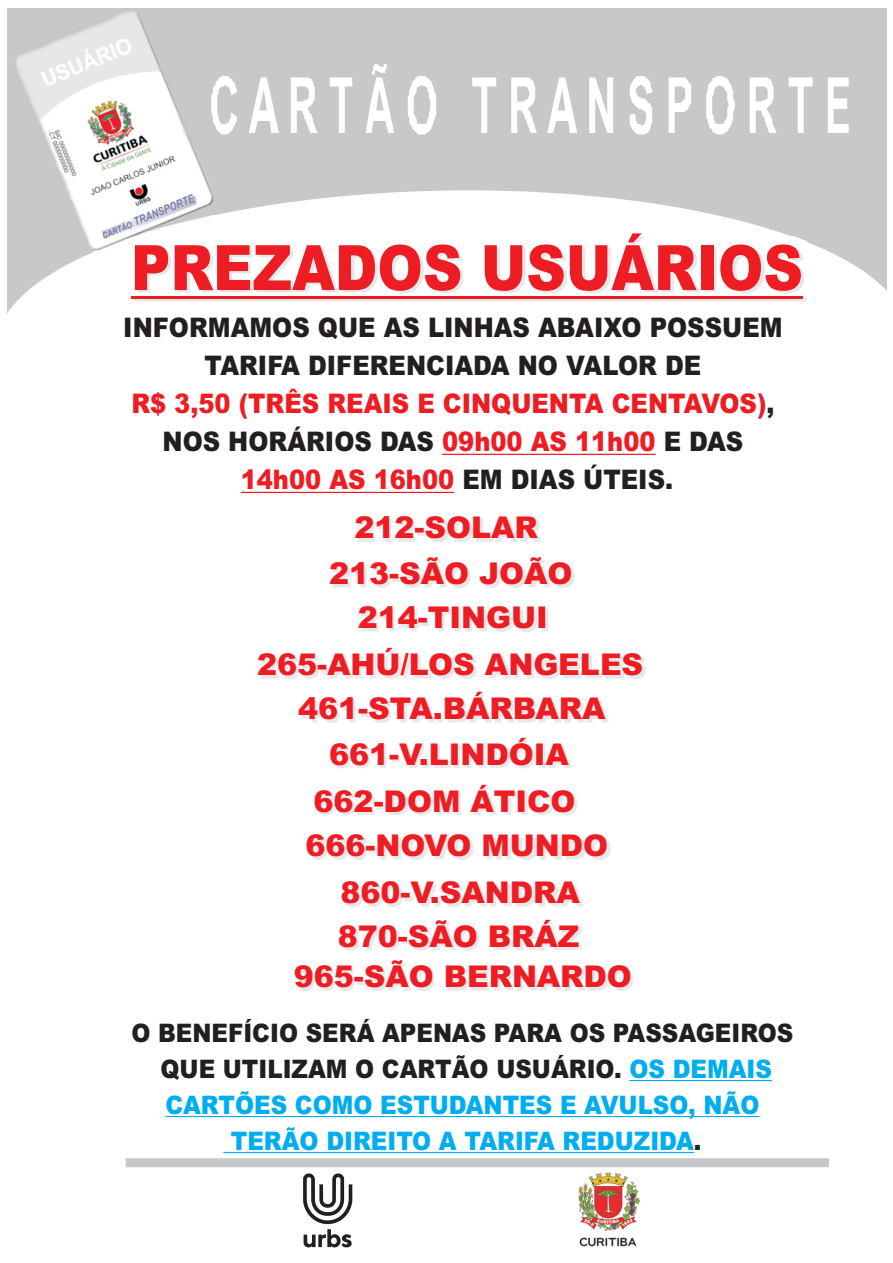
<style>
.page{position:relative;width:893px;height:1263px;background:#fff}
.page>*{position:absolute;margin:0;border:0;box-sizing:border-box;transform-origin:0 0}
.t1{font:900 62.55px "Arial";color:#ee1d23;scale:.87 1}
.t2{font:900 30px/46.8px "Arial";color:#ee1d23;text-align:center}
.t3{font:900 27px/38.1px "Arial";color:#231f20;text-align:center;scale:.9 1}
.t4{font:900 25.5px/36px "Arial";color:#231f20;text-align:center;scale:.9 1}
.t5{font:900 25.5px "Arial";color:#00aeef;scale:.9 1}
.s1{color:#ee1d23}
.s2{color:#00aeef}
.s3{color:#231f20}
</style>
<div class="page">
<div style="left:7px;top:8px;width:880px;height:312px;background:#c7c8ca"></div>
<svg style="left:7px;top:190px;width:880px;height:303px"></svg>
<svg style="left:214px;top:76px;width:23px;height:58px"></svg>
<svg style="left:249px;top:77px;width:30px;height:56px"></svg>
<svg style="left:291px;top:77px;width:27px;height:56px"></svg>
<svg style="left:330px;top:77px;width:22px;height:56px"></svg>
<svg style="left:366px;top:64px;width:28px;height:69px"></svg>
<svg style="left:408px;top:76px;width:28px;height:58px"></svg>
<svg style="left:472px;top:77px;width:24px;height:56px"></svg>
<svg style="left:511px;top:77px;width:26px;height:56px"></svg>
<svg style="left:547px;top:77px;width:30px;height:56px"></svg>
<svg style="left:589px;top:77px;width:24px;height:56px"></svg>
<svg style="left:630px;top:76px;width:22px;height:58px"></svg>
<svg style="left:669px;top:77px;width:22px;height:56px"></svg>
<svg style="left:706px;top:76px;width:29px;height:58px"></svg>
<svg style="left:750px;top:77px;width:27px;height:56px"></svg>
<svg style="left:789px;top:77px;width:24px;height:56px"></svg>
<svg style="left:828px;top:77px;width:21px;height:56px"></svg>
<div style="left:126px;top:1158px;width:703px;height:9px;background:#c7c8ca"></div>
<img style="left:578px;top:1172px;width:62px;height:75px">
<hr style="left:442px;top:454px;width:214px;height:1px;background:#ee1d23">
<hr style="left:241px;top:492px;width:213px;height:1px;background:#ee1d23">
<img style="left:332px;top:741px;width:240px;height:27px">
<img style="left:317px;top:788px;width:260px;height:27px">
<img style="left:344px;top:885px;width:239px;height:22px">
<img style="left:342px;top:923px;width:240px;height:27px">
<hr style="left:629px;top:1080px;width:143px;height:1px;background:#00aeef">
<hr style="left:165px;top:1116px;width:594px;height:1px;background:#00aeef">
<hr style="left:223px;top:1152px;width:471px;height:1px;background:#00aeef">
<img style="left:309px;top:837px;width:301px;height:22px">
<img style="left:15px;top:11px;width:199px;height:241px">
<img style="left:134px;top:237px;width:672px;height:65px">
<hr style="left:131px;top:296px;width:672px;height:3px;background:#ee1d23">
<svg style="left:303px;top:1173px;width:49px;height:74px"></svg>
<img style="left:358px;top:520px;width:183px;height:22px">
<img style="left:333px;top:560px;width:241px;height:28px">
<img style="left:261px;top:651px;width:384px;height:27px">
<img style="left:301px;top:695px;width:308px;height:27px">
<img style="left:297px;top:963px;width:336px;height:27px">
<img style="left:361px;top:609px;width:187px;height:22px">
<h1 class="t1" style="left:131px;top:245px;width:774px">PREZADOS USUÁRIOS</h1>
<p class="t3" style="left:123px;top:311px;width:734px">INFORMAMOS QUE AS LINHAS ABAIXO POSSUEM TARIFA DIFERENCIADA NO VALOR DE<br><span class="s1">R$ 3,50 (TRÊS REAIS E CINQUENTA CENTAVOS)</span>, NOS HORÁRIOS DAS <span class="s1">09h00 AS 11h00</span> E DAS <span class="s1">14h00 AS 16h00</span> EM DIAS ÚTEIS.</p>
<p class="t2" style="left:329px;top:508px;width:245px;line-height:45.6px">212-SOLAR<br>213-SÃO JOÃO</p>
<p class="t2" style="left:358px;top:597px;width:191px">214-TINGUI</p>
<p class="t2" style="left:257px;top:645px;width:388px;line-height:44px">265-AHÚ/LOS ANGELES<br>461-STA.BÁRBARA</p>
<p class="t2" style="left:314px;top:734px;width:263px">661-V.LINDÓIA<br>662-DOM ÁTICO</p>
<p class="t2" style="left:306px;top:825px;width:304px">666-NOVO MUNDO</p>
<p class="t2" style="left:338px;top:874px;width:243px;line-height:43.2px;text-align:left">860-V.SANDRA<br>870-SÃO BRÁZ</p>
<p class="t2" style="left:294px;top:956px;width:340px">965-SÃO BERNARDO</p>
<p class="t4" style="left:131px;top:1017px;width:737px">O BENEFÍCIO SERÁ APENAS PARA OS PASSAGEIROS<br>QUE UTILIZAM O CARTÃO USUÁRIO. <span class="s2">OS DEMAIS</span></p>
<p class="t5" style="left:165px;top:1095px;width:662px">CARTÕES COMO ESTUDANTES E AVULSO, NÃO</p>
<p class="t5" style="left:231px;top:1131px;width:524px">TERÃO DIREITO A TARIFA REDUZIDA<span class="s3">.</span></p>
</div>
